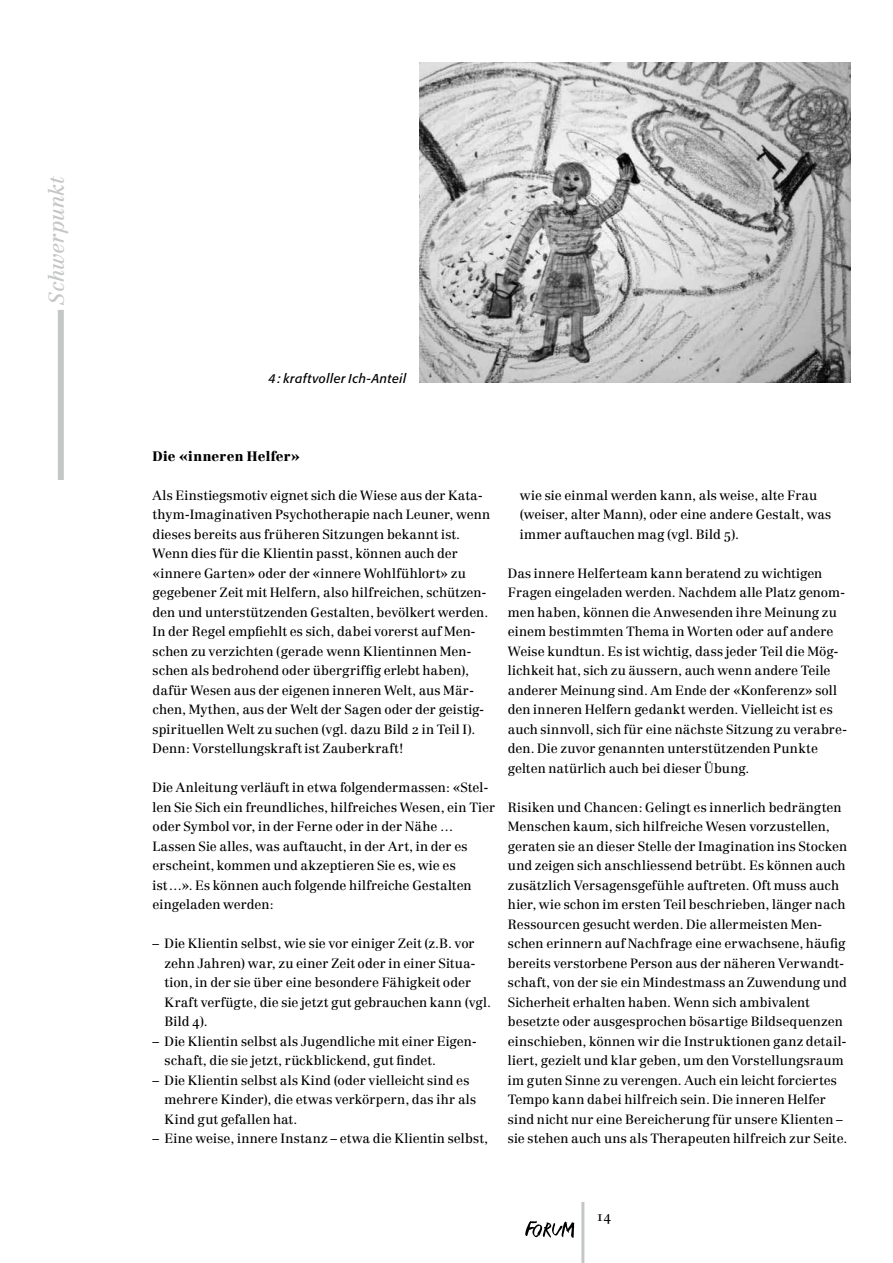
<style>
.page{position:relative;width:893px;height:1263px;background:#fff}
.page>*{position:absolute;margin:0;border:0;box-sizing:border-box;transform-origin:0 0}
.t1{font:italic 21px "Centennial LT Std";letter-spacing:-.005em;color:#c5c6c6}
.t2{font:900 13.5px "Centennial LT Std";letter-spacing:.015em;color:#000}
.t3{font:13.2px/19.5px "Centennial LT Std";color:#000}
.t4{font:italic 12.75px "Formata";letter-spacing:.04em;color:#000}
</style>
<div class="page">
<hr style="left:581px;top:1202px;width:3px;height:61px;background:#c5c6c6">
<div style="left:58px;top:310px;width:6px;height:170px;background:#c5c6c6"></div>
<svg style="left:525px;top:1221px;width:49px;height:17px"></svg>
<img style="left:419px;top:62px;width:431px;height:321px">
<h1 class="t1" style="left:44px;top:304px;width:130px;rotate:-90deg">Schwerpunkt</h1>
<p class="t4" style="left:268px;top:370px;width:139px">4: kraftvoller Ich-Anteil</p>
<p class="t2" style="left:153px;top:447px;width:149px">Die «inneren Helfer»</p>
<p class="t3" style="left:153px;top:485px;width:339px">Als Einstiegsmotiv eignet sich die Wiese aus der Kata&shy;thym-Imaginativen Psychotherapie nach Leuner, wenn dieses bereits aus früheren Sitzungen bekannt ist.<br>Wenn dies für die Klientin passt, können auch der «innere Garten» oder der «innere Wohlfühlort» zu gegebener Zeit mit Helfern, also hilfreichen, schützen&shy;den und unterstützenden Gestalten, bevölkert werden.<br>In der Regel empfiehlt es sich, dabei vorerst auf Men&shy;schen zu verzichten (gerade wenn Klientinnen Men&shy;schen als bedrohend oder übergriffig erlebt haben), dafür Wesen aus der eigenen inneren Welt, aus Mär&shy;chen, Mythen, aus der Welt der Sagen oder der geistig&shy;spirituellen Welt zu suchen (vgl. dazu Bild 2 in Teil I).<br>Denn: Vorstellungskraft ist Zauberkraft!</p>
<p class="t3" style="left:153px;top:778px;width:344px">Die Anleitung verläuft in etwa folgendermassen: «Stel&shy;len Sie Sich ein freundliches, hilfreiches Wesen, ein Tier oder Symbol vor, in der Ferne oder in der Nähe … Lassen Sie alles, was auftaucht, in der Art, in der es erscheint, kommen und akzeptieren Sie es, wie es ist…». Es können auch folgende hilfreiche Gestalten eingeladen werden:</p>
<p class="t3" style="left:165px;top:934px;width:328px;text-indent:-12px">– Die Klientin selbst, wie sie vor einiger Zeit (z.B. vor zehn Jahren) war, zu einer Zeit oder in einer Situa&shy;tion, in der sie über eine besondere Fähigkeit oder Kraft verfügte, die sie jetzt gut gebrauchen kann (vgl.<br>Bild 4).</p>
<p class="t3" style="left:165px;top:1031px;width:314px;text-indent:-12px">– Die Klientin selbst als Jugendliche mit einer Eigen&shy;schaft, die sie jetzt, rückblickend, gut findet.</p>
<p class="t3" style="left:165px;top:1070px;width:313px;text-indent:-12px">– Die Klientin selbst als Kind (oder vielleicht sind es mehrere Kinder), die etwas verkörpern, das ihr als<br>Kind gut gefallen hat.</p>
<p class="t3" style="left:153px;top:1129px;width:337px">– Eine weise, innere Instanz – etwa die Klientin selbst,</p>
<p class="t3" style="left:520px;top:485px;width:313px">wie sie einmal werden kann, als weise, alte Frau (weiser, alter Mann), oder eine andere Gestalt, was immer auftauchen mag (vgl. Bild 5).</p>
<p class="t3" style="left:508px;top:563px;width:341px">Das innere Helferteam kann beratend zu wichtigen Fragen eingeladen werden. Nachdem alle Platz genom&shy;men haben, können die Anwesenden ihre Meinung zu einem bestimmten Thema in Worten oder auf andere Weise kundtun. Es ist wichtig, dass jeder Teil die Mög&shy;lichkeit hat, sich zu äussern, auch wenn andere Teile anderer Meinung sind. Am Ende der «Konferenz» soll den inneren Helfern gedankt werden. Vielleicht ist es auch sinnvoll, sich für eine nächste Sitzung zu verabre&shy;den. Die zuvor genannten unterstützenden Punkte gelten natürlich auch bei dieser Übung.</p>
<p class="t3" style="left:508px;top:797px;width:341px">Risiken und Chancen: Gelingt es innerlich bedrängten Menschen kaum, sich hilfreiche Wesen vorzustellen, geraten sie an dieser Stelle der Imagination ins Stocken und zeigen sich anschliessend betrübt. Es können auch zusätzlich Versagensgefühle auftreten. Oft muss auch hier, wie schon im ersten Teil beschrieben, länger nach Ressourcen gesucht werden. Die allermeisten Men&shy;schen erinnern auf Nachfrage eine erwachsene, häufig bereits verstorbene Person aus der näheren Verwandt&shy;schaft, von der sie ein Mindestmass an Zuwendung und Sicherheit erhalten haben. Wenn sich ambivalent besetzte oder ausgesprochen bösartige Bildsequenzen einschieben, können wir die Instruktionen ganz detail&shy;liert, gezielt und klar geben, um den Vorstellungsraum im guten Sinne zu verengen. Auch ein leicht forciertes Tempo kann dabei hilfreich sein. Die inneren Helfer sind nicht nur eine Bereicherung für unsere Klienten – sie stehen auch uns als Therapeuten hilfreich zur Seite.</p>
<p class="t3" style="left:596px;top:1207px;width:17px">14</p>
</div>
